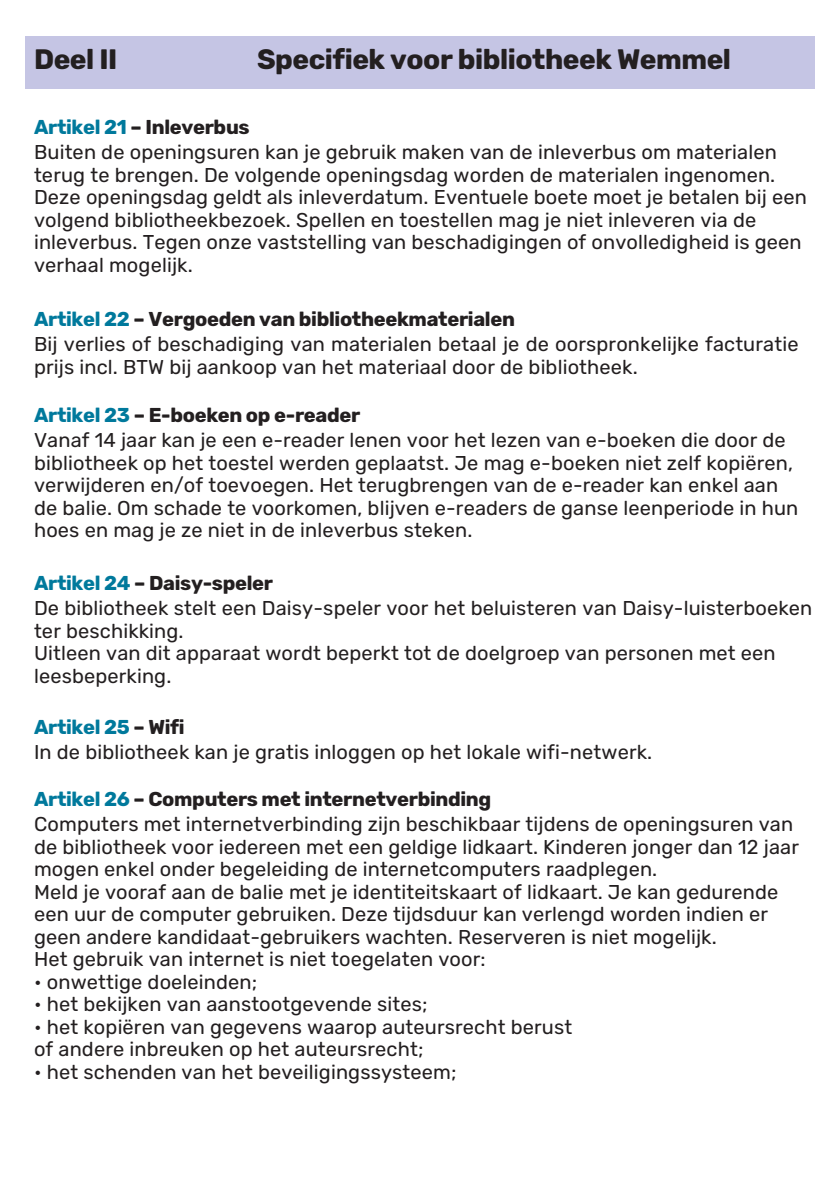
<style>
.page{position:relative;width:839px;height:1191px;background:#fff}
.page>*{position:absolute;margin:0;border:0;box-sizing:border-box;transform-origin:0 0}
.t1{font:700 28px "Rubik";letter-spacing:-.015em;color:#231f20}
.t2{font:20px/22.4px "Rubik";letter-spacing:.005em;color:#231f20}
.t3{font:700 20px "Rubik";letter-spacing:-.015em;color:#231f20}
.t4{font:700 20px "Rubik";letter-spacing:-.015em;color:#00799c}
.s1{color:#00799c}
.s2{color:#231f20}
</style>
<div class="page">
<div style="left:25px;top:36px;width:789px;height:53px;background:#c5c5e4"></div>
<h1 class="t1" style="left:34px;top:43px;width:85px">Deel II</h1>
<h1 class="t1" style="left:257px;top:43px;width:475px">Specifiek voor bibliotheek Wemmel</h1>
<h2 class="t3" style="left:34px;top:116px;width:217px"><span class="s1">Artikel 21</span> – Inleverbus</h2>
<p class="t2" style="left:34px;top:141px;width:774px">Buiten de openingsuren kan je gebruik maken van de inleverbus om materialen terug te brengen. De volgende openingsdag worden de materialen ingenomen.<br>Deze openingsdag geldt als inleverdatum. Eventuele boete moet je betalen bij een volgend bibliotheekbezoek. Spellen en toestellen mag je niet inleveren via de inleverbus. Tegen onze vaststelling van beschadigingen of onvolledigheid is geen verhaal mogelijk.</p>
<p class="t3" style="left:34px;top:308px;width:482px"><span class="s1">Artikel 22</span> – Vergoeden van bibliotheekmaterialen</p>
<p class="t2" style="left:34px;top:333px;width:766px">Bij verlies of beschadiging van materialen betaal je de oorspronkelijke facturatie prijs incl. BTW bij aankoop van het materiaal door de bibliotheek.</p>
<p class="t3" style="left:34px;top:404px;width:328px"><span class="s1">Artikel 23</span> – E-boeken op e-reader</p>
<p class="t2" style="left:34px;top:429px;width:765px">Vanaf 14 jaar kan je een e-reader lenen voor het lezen van e-boeken die door de bibliotheek op het toestel werden geplaatst. Je mag e-boeken niet zelf kopiëren, verwijderen en/of toevoegen. Het terugbrengen van de e-reader kan enkel aan de balie. Om schade te voorkomen, blijven e-readers de ganse leenperiode in hun hoes en mag je ze niet in de inleverbus steken.</p>
<p class="t3" style="left:34px;top:572px;width:240px"><span class="s1">Artikel 24</span> – Daisy-speler</p>
<p class="t2" style="left:34px;top:597px;width:779px">De bibliotheek stelt een Daisy-speler voor het beluisteren van Daisy-luisterboeken ter beschikking.</p>
<p class="t2" style="left:34px;top:642px;width:743px">Uitleen van dit apparaat wordt beperkt tot de doelgroep van personen met een leesbeperking.</p>
<h2 class="t4" style="left:34px;top:716px;width:152px">Artikel 25 <span class="s2">– Wifi</span></h2>
<h2 class="t2" style="left:34px;top:741px;width:619px">In de bibliotheek kan je gratis inloggen op het lokale wifi-netwerk.</h2>
<h2 class="t3" style="left:34px;top:788px;width:459px"><span class="s1">Artikel 26</span> – Computers met internetverbinding</h2>
<p class="t2" style="left:34px;top:813px;width:766px">Computers met internetverbinding zijn beschikbaar tijdens de openingsuren van de bibliotheek voor iedereen met een geldige lidkaart. Kinderen jonger dan 12 jaar mogen enkel onder begeleiding de internetcomputers raadplegen.</p>
<h2 class="t2" style="left:34px;top:881px;width:745px">Meld je vooraf aan de balie met je identiteitskaart of lidkaart. Je kan gedurende een uur de computer gebruiken. Deze tijdsduur kan verlengd worden indien er geen andere kandidaat-gebruikers wachten. Reserveren is niet mogelijk.</h2>
<p class="t2" style="left:34px;top:948px;width:453px">Het gebruik van internet is niet toegelaten voor:</p>
<h2 class="t2" style="left:34px;top:971px;width:225px">• onwettige doeleinden;</h2>
<p class="t2" style="left:34px;top:993px;width:395px">• het bekijken van aanstootgevende sites;</p>
<p class="t2" style="left:34px;top:1016px;width:539px">• het kopiëren van gegevens waarop auteursrecht berust</p>
<p class="t2" style="left:34px;top:1038px;width:391px">of andere inbreuken op het auteursrecht;</p>
<p class="t2" style="left:34px;top:1061px;width:424px">• het schenden van het beveiligingssysteem;</p>
</div>
